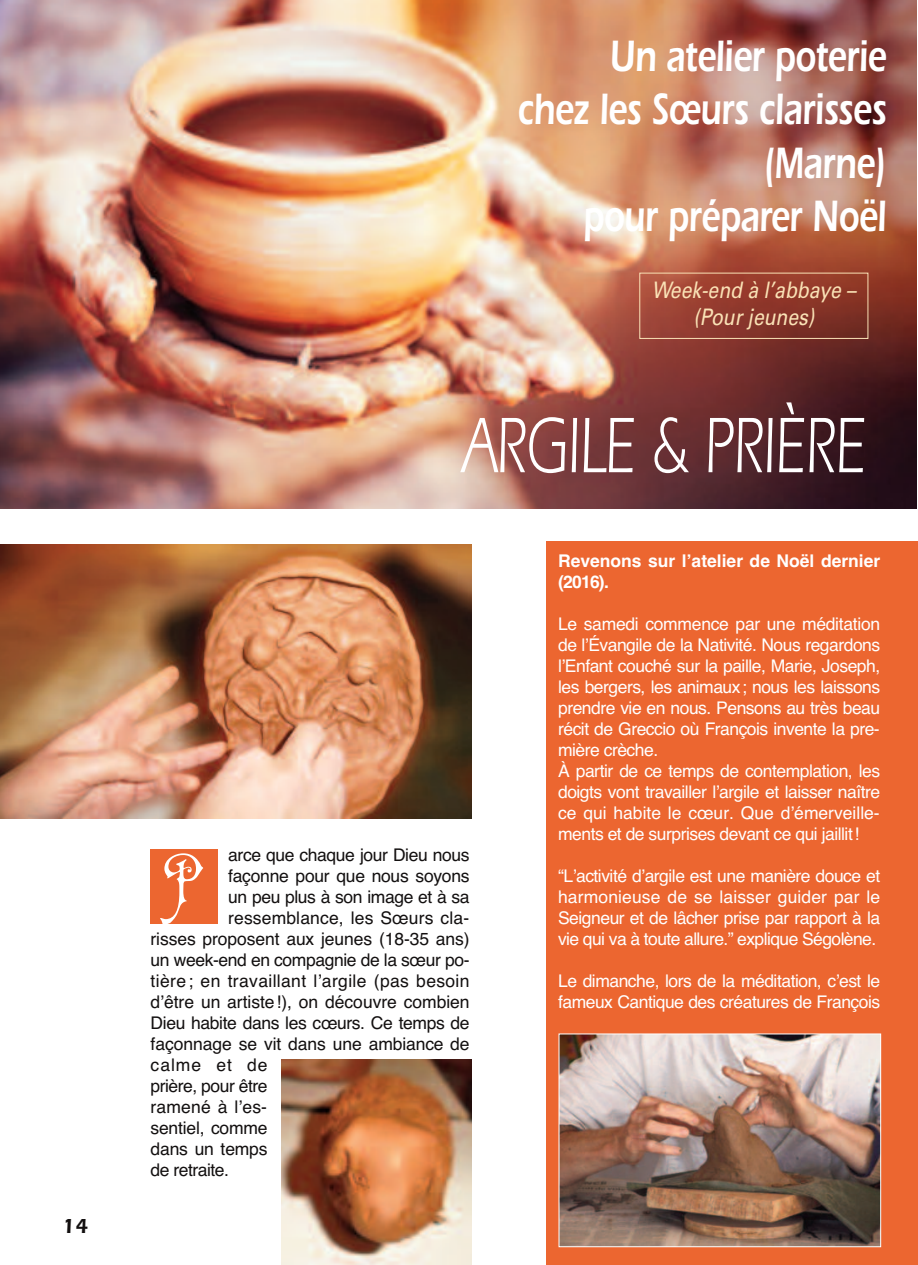
<style>
.page{position:relative;width:918px;height:1265px;background:#fff}
.page>*{position:absolute;margin:0;border:0;box-sizing:border-box;transform-origin:0 0}
.t1{font:81.38px "Itc Eras";letter-spacing:-.01em;color:#fff;scale:.71 1}
.t2{font:600 45.5px/53.4px "Itc Eras";letter-spacing:-.015em;color:#fff;text-align:right;scale:.74 1}
.t3{font:italic 22.75px/27.3px "Univers";color:#fae2b6;text-align:center;scale:.85 1}
.t4{font:600 21px "Itc Eras";color:#131010}
.t5{font:17.5px/21px "Helvetica";letter-spacing:-.03em;color:#fff}
.t6{font:17.5px "Helvetica";letter-spacing:-.01em;color:#131010}
.t7{font:700 17.5px/21px "Helvetica";color:#fff}
.t8{font:17.5px "Helvetica";letter-spacing:.01em;color:#131010}
.t9{font:17.5px "Helvetica";letter-spacing:.02em;color:#131010}
.t10{font:17.5px "Helvetica";letter-spacing:-.03em;color:#131010}
.t11{font:17.5px "Helvetica";letter-spacing:.055em;color:#131010}
</style>
<div class="page">
<img style="left:0;top:544px;width:471px;height:275px">
<div style="left:546px;top:541px;width:372px;height:724px;background:#ec6630"></div>
<img style="left:560px;top:1036px;width:319px;height:209px">
<div style="left:558px;top:1034px;width:323px;height:213px;border:1px solid #fff"></div>
<img style="left:0;top:0;width:917px;height:508px">
<div style="left:639px;top:273px;width:229px;height:66px;border:1px solid #fae2b6"></div>
<img style="left:282px;top:1059px;width:189px;height:206px">
<div style="left:150px;top:849px;width:68px;height:74px;background:#ec6630"></div>
<svg style="left:160px;top:853px;width:43px;height:71px"></svg>
<p class="t4" style="left:62px;top:1217px;width:28px">14</p>
<h2 class="t2" style="left:517px;top:33px;width:500px">Un atelier poterie<br>chez les Sœurs clarisses (Marne)<br>pour préparer Noël</h2>
<h3 class="t3" style="left:652px;top:278px;width:242px">Week-end à l’abbaye – (Pour jeunes)</h3>
<h1 class="t1" style="left:463px;top:418px;width:569px">ARGILE &amp; PRIÈRE</h1>
<p class="t6" style="left:228px;top:845px;width:243px">arce que chaque jour Dieu nous</p>
<p class="t6" style="left:228px;top:866px;width:243px">façonne pour que nous soyons</p>
<p class="t6" style="left:228px;top:887px;width:243px">un peu plus à son image et à sa</p>
<p class="t8" style="left:228px;top:908px;width:242px">ressemblance, les Sœurs cla-</p>
<p class="t6" style="left:151px;top:929px;width:320px">risses proposent aux jeunes (18-35 ans)</p>
<p class="t6" style="left:151px;top:950px;width:320px">un week-end en compagnie de la sœur po-</p>
<p class="t9" style="left:151px;top:971px;width:320px">tière; en travaillant l’argile (pas besoin</p>
<p class="t6" style="left:151px;top:992px;width:320px">d’être un artiste!), on découvre combien</p>
<p class="t6" style="left:151px;top:1013px;width:320px">Dieu habite dans les cœurs. Ce temps de</p>
<p class="t6" style="left:151px;top:1034px;width:320px">façonnage se vit dans une ambiance de</p>
<p class="t11" style="left:151px;top:1055px;width:118px">calme et de</p>
<p class="t10" style="left:151px;top:1076px;width:118px">prière, pour être</p>
<p class="t8" style="left:151px;top:1097px;width:118px">ramené à l’es-</p>
<p class="t6" style="left:151px;top:1118px;width:118px">sentiel, comme</p>
<p class="t6" style="left:151px;top:1139px;width:118px">dans un temps</p>
<p class="t10" style="left:151px;top:1160px;width:80px">de retraite.</p>
<p class="t7" style="left:558px;top:550px;width:324px">Revenons sur l’atelier de Noël dernier (2016).</p>
<p class="t5" style="left:558px;top:613px;width:324px">Le samedi commence par une méditation de l’Évangile de la Nativité. Nous regardons l’Enfant couché sur la paille, Marie, Joseph, les bergers, les animaux; nous les laissons prendre vie en nous. Pensons au très beau récit de Greccio où François invente la pre&shy;mière crèche.<br>À partir de ce temps de contemplation, les doigts vont travailler l’argile et laisser naître ce qui habite le cœur. Que d’émerveille&shy;ments et de surprises devant ce qui jaillit!</p>
<p class="t5" style="left:558px;top:865px;width:324px;text-align:justify">“L’activité d’argile est une manière douce et harmonieuse de se laisser guider par le Seigneur et de lâcher prise par rapport à la vie qui va à toute allure.” explique Ségolène.</p>
<p class="t5" style="left:558px;top:970px;width:324px">Le dimanche, lors de la méditation, c’est le fameux Cantique des créatures de François</p>
</div>
